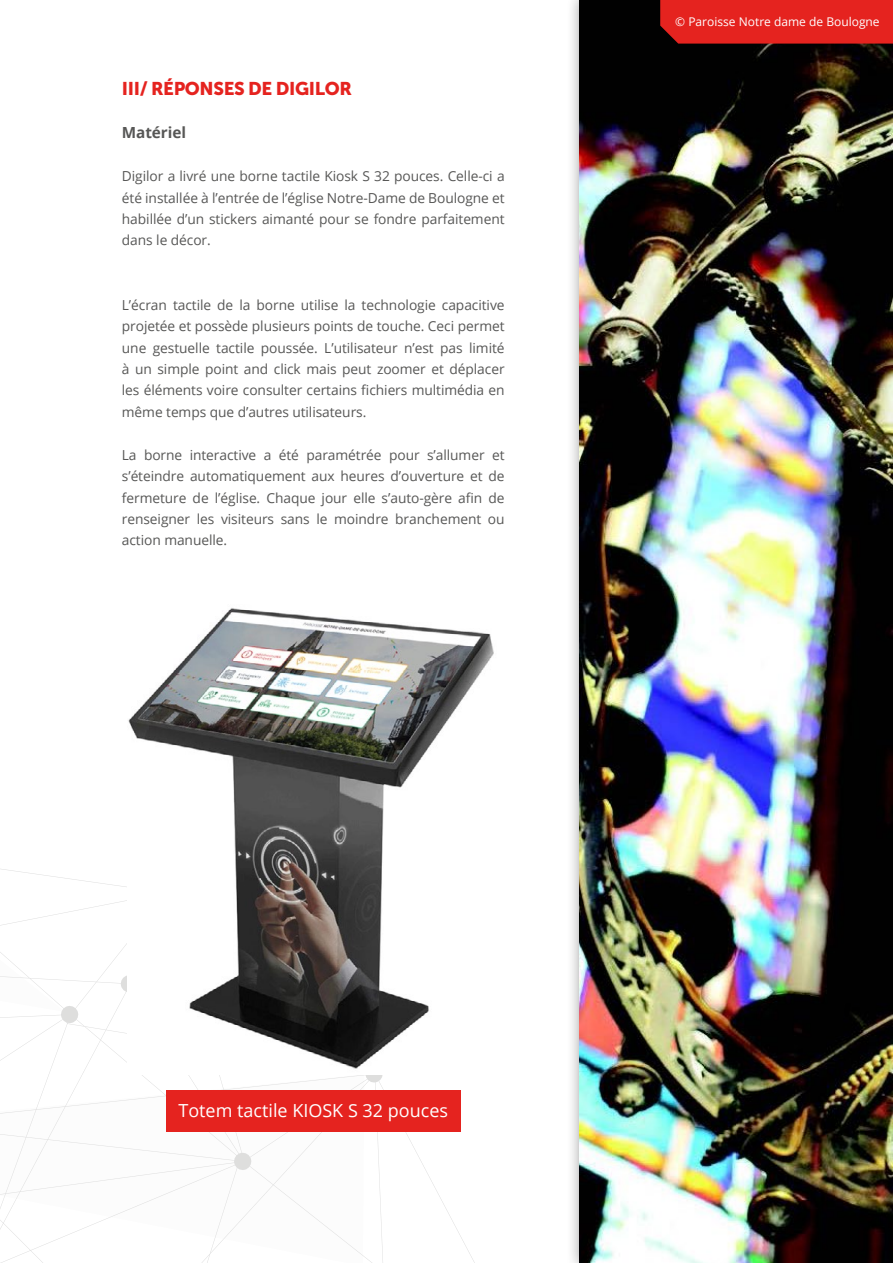
<style>
.page{position:relative;width:893px;height:1263px;background:#fff}
.page>*{position:absolute;margin:0;border:0;box-sizing:border-box;transform-origin:0 0}
.t1{font:18.3px "Museo Sans 900";letter-spacing:-.02em;color:#e5231f}
.t2{font:18px "Open Sans";color:#fff}
.t3{font:700 15.3px "Open Sans";letter-spacing:-.005em;color:#575756}
.t4{font:13.8px/21.5px "Open Sans";letter-spacing:-.005em;color:#575756;text-align:justify}
.t5{font:12px "Open Sans";color:#fff}
</style>
<div class="page">
<svg style="left:0;top:869px;width:79px;height:155px"></svg>
<svg style="left:120px;top:976px;width:7px;height:17px"></svg>
<svg style="left:233px;top:1152px;width:19px;height:19px"></svg>
<svg style="left:365px;top:1075px;width:18px;height:8px"></svg>
<div style="left:566px;top:0;width:327px;height:1263px;background:#000;opacity:.4"></div>
<img style="left:580px;top:0;width:313px;height:1263px">
<div style="left:166px;top:1090px;width:294px;height:41px;background:#e5231f"></div>
<div style="left:660px;top:0;width:233px;height:44px;background:#e5231f"></div>
<img style="left:128px;top:608px;width:366px;height:461px">
<h1 class="t1" style="left:122px;top:79px;width:232px">III/ RÉPONSES DE DIGILOR</h1>
<p class="t3" style="left:122px;top:122px;width:66px">Matériel</p>
<p class="t4" style="left:122px;top:165px;width:384px">Digilor a livré une borne tactile Kiosk S 32 pouces. Celle-ci a été installée à l’entrée de l’église Notre-Dame de Boulogne et habillée d’un stickers aimanté pour se fondre parfaitement dans le décor.</p>
<p class="t4" style="left:122px;top:294px;width:384px">L’écran tactile de la borne utilise la technologie capacitive projetée et possède plusieurs points de touche. Ceci permet une gestuelle tactile poussée. L’utilisateur n’est pas limité à un simple point and click mais peut zoomer et déplacer les éléments voire consulter certains fichiers multimédia en même temps que d’autres utilisateurs.</p>
<p class="t4" style="left:122px;top:444px;width:384px">La borne interactive a été paramétrée pour s’allumer et s’éteindre automatiquement aux heures d’ouverture et de fermeture de l’église. Chaque jour elle s’auto-gère afin de renseigner les visiteurs sans le moindre branchement ou action manuelle.</p>
<p class="t5" style="left:675px;top:14px;width:206px">© Paroisse Notre dame de Boulogne</p>
<h2 class="t2" style="left:178px;top:1098px;width:271px">Totem tactile KIOSK S 32 pouces</h2>
</div>
